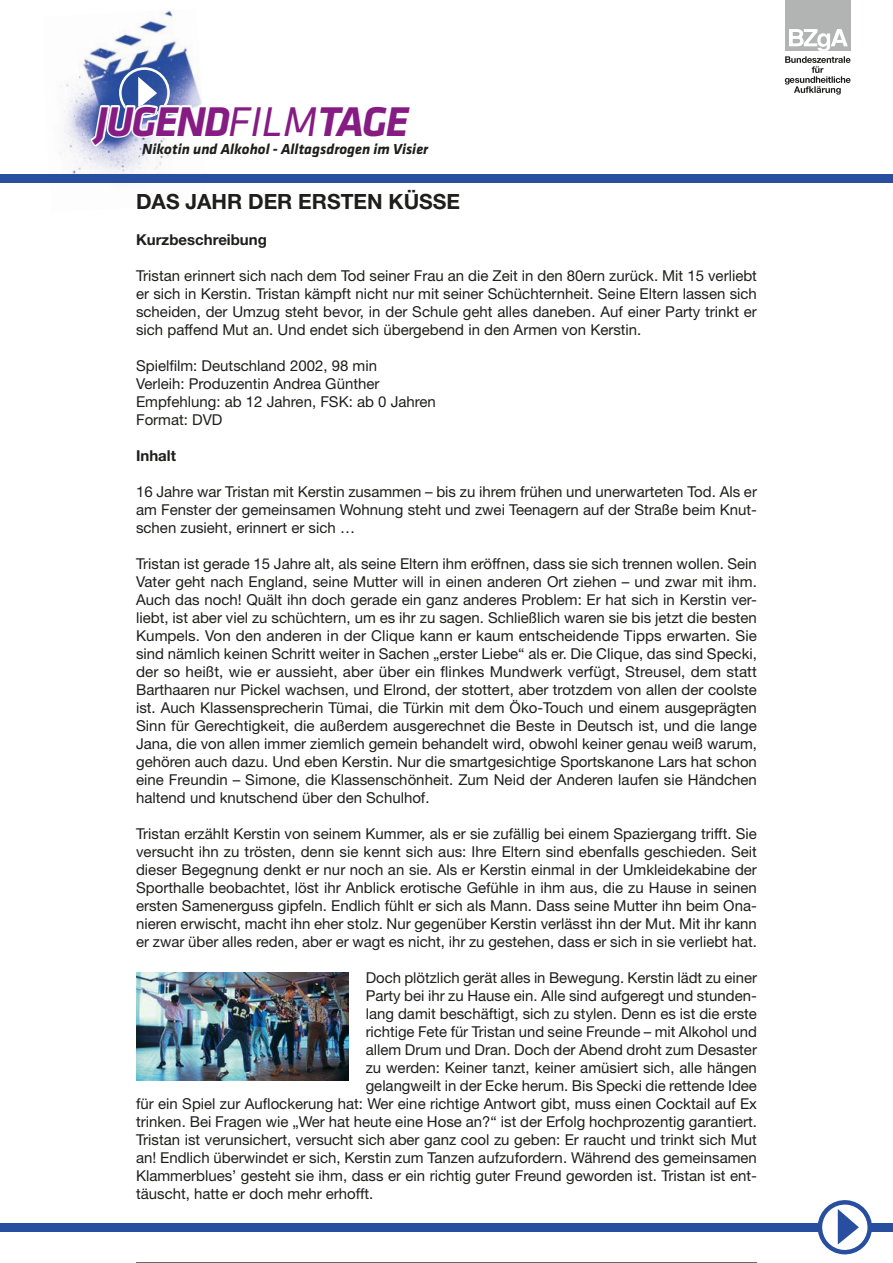
<style>
.page{position:relative;width:893px;height:1263px;background:#fff}
.page>*{position:absolute;margin:0;border:0;box-sizing:border-box;transform-origin:0 0}
.t1{font:italic 700 43.05px "Klavika";letter-spacing:-.04em;color:#861c83}
.t2{font:700 21px "Helvetica Neue LT Std";color:#1e1e1d}
.t3{font:15px/18px "Helvetica Neue LT Std";color:#1e1e1d;text-align:justify}
.t4{font:italic 700 15px "Klavika";color:#1e1e1d}
.t5{font:700 15px "Helvetica Neue LT Std";color:#1e1e1d}
.s1{font-weight:400}
</style>
<div class="page">
<img style="left:61px;top:10px;width:141px;height:164px">
<svg style="left:119px;top:67px;width:51px;height:51px"></svg>
<div style="left:0;top:174px;width:893px;height:9px;background:#274e9f"></div>
<div style="left:785px;top:0;width:65px;height:51px;background:#b2b3b3"></div>
<svg style="left:785px;top:29px;width:65px;height:66px"></svg>
<hr style="left:136px;top:1262px;width:621px;height:1px;background:#1e1e1d">
<img style="left:136px;top:973px;width:213px;height:108px">
<div style="left:0;top:1223px;width:893px;height:9px;background:#274e9f"></div>
<svg style="left:819px;top:1200px;width:53px;height:55px"></svg>
<h1 class="t1" style="left:96px;top:105px;width:314px">JUGEND<span class="s1">FILM</span>TAGE</h1>
<p class="t4" style="left:142px;top:143px;width:287px">Nikotin und Alkohol - Alltagsdrogen im Visier</p>
<h2 class="t2" style="left:136px;top:194px;width:326px">DAS JAHR DER ERSTEN KÜSSE</h2>
<p class="t5" style="left:136px;top:234px;width:132px">Kurzbeschreibung</p>
<p class="t3" style="left:136px;top:268px;width:622px">Tristan erinnert sich nach dem Tod seiner Frau an die Zeit in den 80ern zurück. Mit 15 verliebt er sich in Kerstin. Tristan kämpft nicht nur mit seiner Schüchternheit. Seine Eltern lassen sich scheiden, der Umzug steht bevor, in der Schule geht alles daneben. Auf einer Party trinkt er sich paffend Mut an. Und endet sich übergebend in den Armen von Kerstin.</p>
<p class="t3" style="left:136px;top:358px;width:301px;text-align:left">Spielfilm: Deutschland 2002, 98 min<br>Verleih: Produzentin Andrea Günther<br>Empfehlung: ab 12 Jahren, FSK: ab 0 Jahren<br>Format: DVD</p>
<p class="t5" style="left:136px;top:450px;width:41px">Inhalt</p>
<p class="t3" style="left:136px;top:484px;width:622px">16 Jahre war Tristan mit Kerstin zusammen – bis zu ihrem frühen und unerwarteten Tod. Als er am Fenster der gemeinsamen Wohnung steht und zwei Teenagern auf der Straße beim Knut&shy;schen zusieht, erinnert er sich …</p>
<p class="t3" style="left:136px;top:556px;width:622px">Tristan ist gerade 15 Jahre alt, als seine Eltern ihm eröffnen, dass sie sich trennen wollen. Sein Vater geht nach England, seine Mutter will in einen anderen Ort ziehen – und zwar mit ihm.<br>Auch das noch! Quält ihn doch gerade ein ganz anderes Problem: Er hat sich in Kerstin ver&shy;liebt, ist aber viel zu schüchtern, um es ihr zu sagen. Schließlich waren sie bis jetzt die besten Kumpels. Von den anderen in der Clique kann er kaum entscheidende Tipps erwarten. Sie sind nämlich keinen Schritt weiter in Sachen „erster Liebe“ als er. Die Clique, das sind Specki, der so heißt, wie er aussieht, aber über ein flinkes Mundwerk verfügt, Streusel, dem statt Barthaaren nur Pickel wachsen, und Elrond, der stottert, aber trotzdem von allen der coolste ist. Auch Klassensprecherin Tümai, die Türkin mit dem Öko-Touch und einem ausgeprägten Sinn für Gerechtigkeit, die außerdem ausgerechnet die Beste in Deutsch ist, und die lange Jana, die von allen immer ziemlich gemein behandelt wird, obwohl keiner genau weiß warum, gehören auch dazu. Und eben Kerstin. Nur die smartgesichtige Sportskanone Lars hat schon eine Freundin – Simone, die Klassenschönheit. Zum Neid der Anderen laufen sie Händchen haltend und knutschend über den Schulhof.</p>
<p class="t3" style="left:136px;top:826px;width:622px">Tristan erzählt Kerstin von seinem Kummer, als er sie zufällig bei einem Spaziergang trifft. Sie versucht ihn zu trösten, denn sie kennt sich aus: Ihre Eltern sind ebenfalls geschieden. Seit dieser Begegnung denkt er nur noch an sie. Als er Kerstin einmal in der Umkleidekabine der Sporthalle beobachtet, löst ihr Anblick erotische Gefühle in ihm aus, die zu Hause in seinen ersten Samenerguss gipfeln. Endlich fühlt er sich als Mann. Dass seine Mutter ihn beim Ona&shy;nieren erwischt, macht ihn eher stolz. Nur gegenüber Kerstin verlässt ihn der Mut. Mit ihr kann er zwar über alles reden, aber er wagt es nicht, ihr zu gestehen, dass er sich in sie verliebt hat.</p>
<p class="t3" style="left:366px;top:970px;width:393px">Doch plötzlich gerät alles in Bewegung. Kerstin lädt zu einer</p>
<p class="t3" style="left:366px;top:988px;width:393px">Party bei ihr zu Hause ein. Alle sind aufgeregt und stunden-</p>
<p class="t3" style="left:366px;top:1006px;width:393px">lang damit beschäftigt, sich zu stylen. Denn es ist die erste</p>
<p class="t3" style="left:366px;top:1024px;width:393px">richtige Fete für Tristan und seine Freunde – mit Alkohol und</p>
<p class="t3" style="left:366px;top:1042px;width:393px">allem Drum und Dran. Doch der Abend droht zum Desaster</p>
<p class="t3" style="left:366px;top:1060px;width:393px">zu werden: Keiner tanzt, keiner amüsiert sich, alle hängen</p>
<p class="t3" style="left:366px;top:1078px;width:393px">gelangweilt in der Ecke herum. Bis Specki die rettende Idee</p>
<p class="t3" style="left:136px;top:1096px;width:622px">für ein Spiel zur Auflockerung hat: Wer eine richtige Antwort gibt, muss einen Cocktail auf Ex</p>
<p class="t3" style="left:136px;top:1114px;width:622px">trinken. Bei Fragen wie „Wer hat heute eine Hose an?“ ist der Erfolg hochprozentig garantiert.</p>
<p class="t3" style="left:136px;top:1132px;width:622px">Tristan ist verunsichert, versucht sich aber ganz cool zu geben: Er raucht und trinkt sich Mut</p>
<p class="t3" style="left:136px;top:1150px;width:622px">an! Endlich überwindet er sich, Kerstin zum Tanzen aufzufordern. Während des gemeinsamen</p>
<p class="t3" style="left:136px;top:1168px;width:622px">Klammerblues’ gesteht sie ihm, dass er ein richtig guter Freund geworden ist. Tristan ist ent-</p>
<p class="t3" style="left:136px;top:1186px;width:239px">täuscht, hatte er doch mehr erhofft.</p>
</div>
